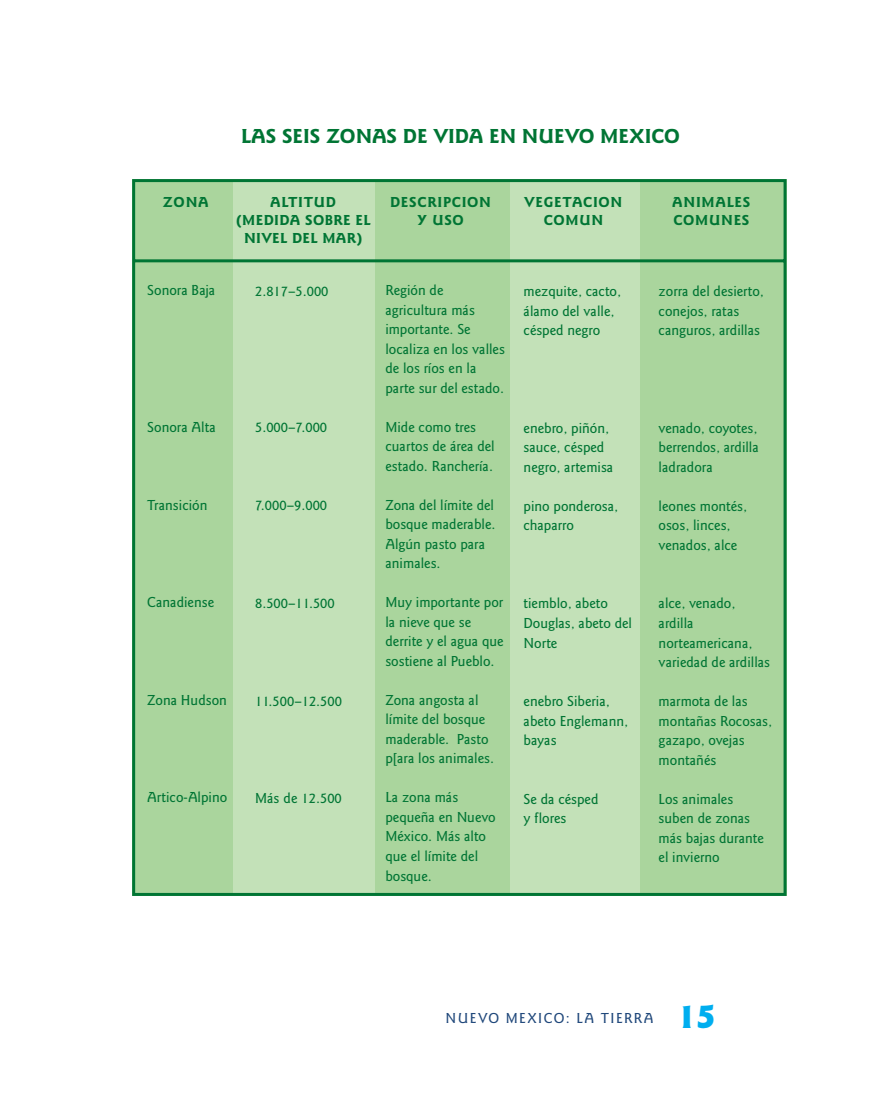
<style>
.page{position:relative;width:892px;height:1117px;background:#fff}
.page>*{position:absolute;margin:0;border:0;box-sizing:border-box;transform-origin:0 0}
.t1{font:900 36px "Goudy Sans";color:#00aeef}
.t2{font:700 21px "Goudy Sans";color:#007534}
.t3{font:500 15px/19.5px "Goudy Sans";color:#007534}
.t4{font:700 15px "Goudy Sans";letter-spacing:.05em;color:#007534}
.t5{font:700 15px "Goudy Sans";letter-spacing:.025em;color:#007534}
.t6{font:500 15px "Goudy Sans";letter-spacing:.095em;color:#20487b}
</style>
<div class="page">
<svg style="left:132px;top:179px;width:655px;height:717px;background:#b0d7a5"></svg>
<h2 class="t2" style="left:241px;top:128px;width:440px">LAS SEIS ZONAS DE VIDA EN NUEVO MEXICO</h2>
<p class="t4" style="left:163px;top:196px;width:47px">ZONA</p>
<p class="t4" style="left:270px;top:196px;width:67px">ALTITUD</p>
<p class="t4" style="left:390px;top:196px;width:102px">DESCRIPCION</p>
<p class="t4" style="left:524px;top:196px;width:100px">VEGETACION</p>
<p class="t4" style="left:672px;top:196px;width:79px">ANIMALES</p>
<p class="t5" style="left:236px;top:214px;width:136px">(MEDIDA SOBRE EL</p>
<p class="t4" style="left:417px;top:214px;width:48px">Y USO</p>
<p class="t4" style="left:543px;top:214px;width:61px">COMUN</p>
<p class="t4" style="left:673px;top:214px;width:78px">COMUNES</p>
<p class="t5" style="left:244px;top:232px;width:120px">NIVEL DEL MAR)</p>
<p class="t3" style="left:147px;top:281px;width:70px">Sonora Baja</p>
<p class="t3" style="left:255px;top:282px;width:75px">2.817–5.000</p>
<p class="t3" style="left:147px;top:418px;width:70px">Sonora Alta</p>
<p class="t3" style="left:255px;top:418px;width:73px">5.000–7.000</p>
<p class="t3" style="left:147px;top:496px;width:62px">Transición</p>
<p class="t3" style="left:255px;top:496px;width:73px">7.000–9.000</p>
<p class="t3" style="left:147px;top:593px;width:68px">Canadiense</p>
<p class="t3" style="left:255px;top:594px;width:81px">8.500–11.500</p>
<p class="t3" style="left:147px;top:691px;width:81px">Zona Hudson</p>
<p class="t3" style="left:255px;top:691px;width:88px">11.500–12.500</p>
<p class="t3" style="left:147px;top:788px;width:82px">Artico-Alpino</p>
<p class="t3" style="left:255px;top:789px;width:88px">Más de 12.500</p>
<p class="t3" style="left:385px;top:281px;width:121px">Región de agricultura más importante. Se localiza en los valles de los ríos en la parte sur del estado.</p>
<p class="t3" style="left:385px;top:418px;width:111px">Mide como tres cuartos de área del estado. Ranchería.</p>
<p class="t3" style="left:385px;top:496px;width:111px">Zona del límite del bosque maderable.<br>Algún pasto para animales.</p>
<p class="t3" style="left:385px;top:593px;width:120px">Muy importante por la nieve que se derrite y el agua que sostiene al Pueblo.</p>
<p class="t3" style="left:385px;top:691px;width:110px">Zona angosta al límite del bosque maderable. Pasto p[ara los animales.</p>
<p class="t3" style="left:385px;top:788px;width:112px">La zona más pequeña en Nuevo<br>México. Más alto que el límite del bosque.</p>
<p class="t3" style="left:523px;top:282px;width:99px">mezquite, cacto, álamo del valle, césped negro</p>
<p class="t3" style="left:523px;top:419px;width:91px">enebro, piñón, sauce, césped negro, artemisa</p>
<p class="t3" style="left:523px;top:497px;width:96px">pino ponderosa, chaparro</p>
<p class="t3" style="left:523px;top:594px;width:110px">tiemblo, abeto<br>Douglas, abeto del<br>Norte</p>
<p class="t3" style="left:523px;top:692px;width:106px">enebro Siberia, abeto Englemann, bayas</p>
<p class="t3" style="left:523px;top:789px;width:76px">Se da césped y flores</p>
<p class="t3" style="left:658px;top:282px;width:107px">zorra del desierto, conejos, ratas canguros, ardillas</p>
<p class="t3" style="left:658px;top:419px;width:102px;text-align:justify">venado, coyotes, berrendos, ardilla ladradora</p>
<p class="t3" style="left:658px;top:497px;width:90px">leones montés, osos, linces, venados, alce</p>
<p class="t3" style="left:658px;top:594px;width:113px">alce, venado, ardilla norteamericana, variedad de ardillas</p>
<p class="t3" style="left:658px;top:692px;width:115px">marmota de las montañas Rocosas, gazapo, ovejas montañés</p>
<p class="t3" style="left:658px;top:789px;width:107px">Los animales suben de zonas más bajas durante el invierno</p>
<p class="t6" style="left:445px;top:1011px;width:209px">NUEVO MEXICO: LA TIERRA</p>
<h1 class="t1" style="left:677px;top:1002px;width:40px">15</h1>
</div>
